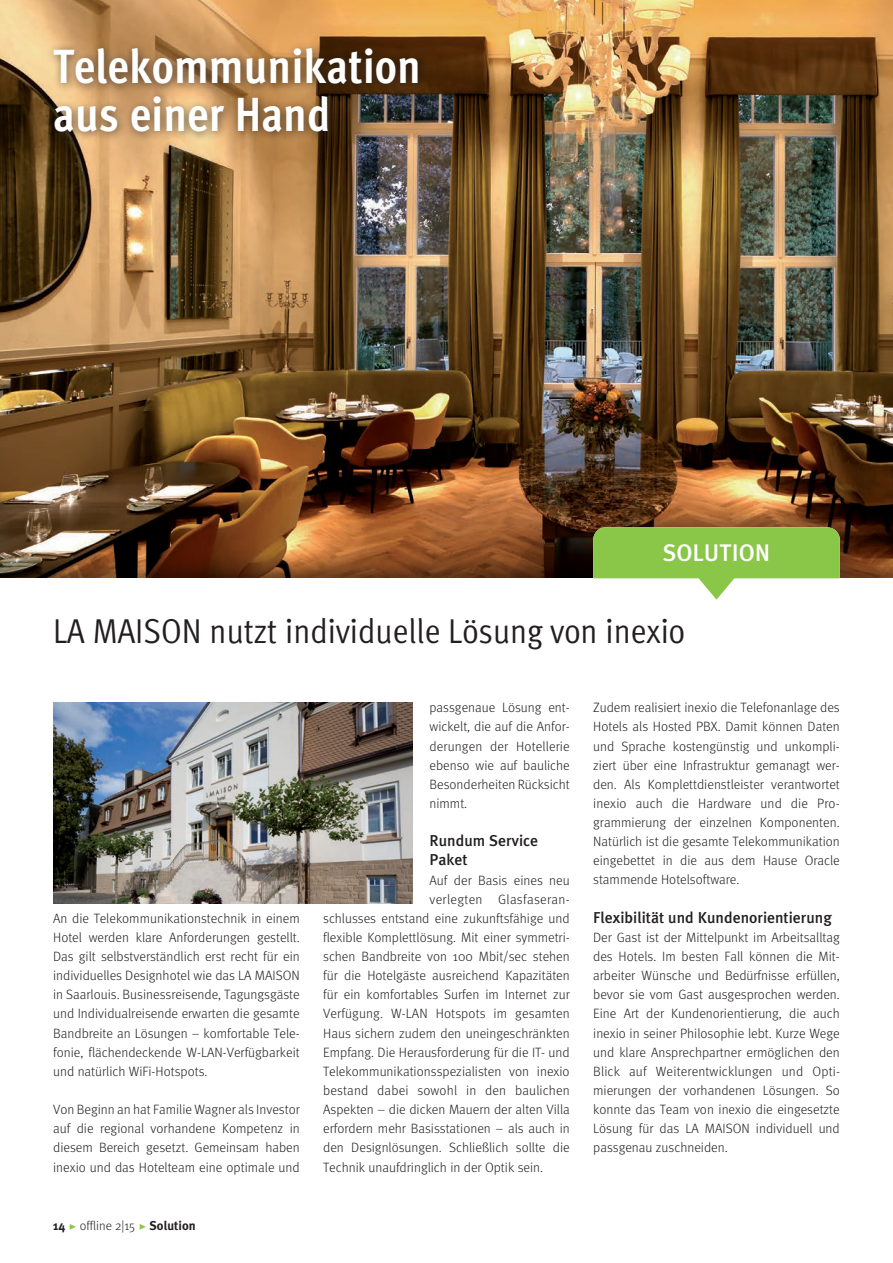
<style>
.page{position:relative;width:893px;height:1263px;background:#fff}
.page>*{position:absolute;margin:0;border:0;box-sizing:border-box;transform-origin:0 0}
.t1{font:700 condensed 48px/48px "Meta OT";color:#fff}
.t2{font:34.5px "Meta OT Cond Norm";color:#231f20;scale:1.04 1}
.t3{font:500 24px "Meta Plus";color:#fff}
.t4{font:500 15.75px/19.2px "Meta Plus";color:#231f20}
.t5{font:300 13.5px/19.2px "Meta";color:#231f20;text-align:justify}
.t6{font:300 13.5px "Meta";letter-spacing:.025em;color:#231f20}
.t7{font:300 12.75px "Meta";color:#231f20}
.s1{font-family:"Meta Plus";font-weight:700}
.s2{font-family:"Meta Light Expert";font-weight:400;font-size:18px;color:#8ac648}
</style>
<div class="page">
<img style="left:0;top:0;width:893px;height:547px">
<svg style="left:0;top:547px;width:893px;height:31px;background:#683d1f"></svg>
<div style="left:589px;top:510px;width:270px;height:87px;background:#231f20;opacity:.25"></div>
<div style="left:0;top:578px;width:893px;height:23px;background:#fff"></div>
<svg style="left:593px;top:527px;width:247px;height:73px"></svg>
<img style="left:53px;top:703px;width:359px;height:201px">
<div style="left:47px;top:41px;width:382px;height:101px;background:#231f20;opacity:.7"></div>
<h1 class="t1" style="left:53px;top:42px;width:369px">Telekommunikation aus einer Hand</h1>
<h3 class="t3" style="left:663px;top:539px;width:109px">SOLUTION</h3>
<h2 class="t2" style="left:53px;top:609px;width:609px">LA MAISON nutzt individuelle Lösung von inexio</h2>
<p class="t5" style="left:53px;top:908px;width:248px">An die Telekommunikationstechnik in einem Hotel werden klare Anforderungen gestellt.<br>Das gilt selbstverständlich erst recht für ein individuelles Designhotel wie das LA MAISON in Saarlouis. Businessreisende, Tagungsgäste und Individualreisende erwarten die gesamte Bandbreite an Lösungen – komfortable Tele&shy;fonie, flächendeckende W-LAN-Verfügbarkeit und natürlich WiFi-Hotspots.</p>
<p class="t5" style="left:53px;top:1100px;width:248px">Von Beginn an hat Familie Wagner als Investor auf die regional vorhandene Kompetenz in diesem Bereich gesetzt. Gemeinsam haben inexio und das Hotelteam eine optimale und</p>
<p class="t7" style="left:53px;top:1219px;width:144px"><span class="s1">14</span> <span class="s2">@</span> offline 2|15 <span class="s2">@</span> <span class="s1">Solution</span></p>
<p class="t5" style="left:429px;top:698px;width:142px">passgenaue Lösung ent&shy;wickelt, die auf die Anfor&shy;derungen der Hotellerie ebenso wie auf bauliche Besonderheiten Rücksicht nimmt.</p>
<p class="t4" style="left:429px;top:831px;width:110px">Rundum Service<br>Paket</p>
<p class="t5" style="left:429px;top:870px;width:142px">Auf der Basis eines neu</p>
<p class="t6" style="left:429px;top:891px;width:142px">verlegten Glasfaseran-</p>
<p class="t5" style="left:323px;top:908px;width:248px">schlusses entstand eine zukunftsfähige und</p>
<p class="t5" style="left:323px;top:927px;width:248px">flexible Komplettlösung. Mit einer symmetri-</p>
<p class="t5" style="left:323px;top:947px;width:248px">schen Bandbreite von 100 Mbit/sec stehen</p>
<p class="t5" style="left:323px;top:966px;width:248px">für die Hotelgäste ausreichend Kapazitäten</p>
<p class="t5" style="left:323px;top:985px;width:248px">für ein komfortables Surfen im Internet zur</p>
<p class="t5" style="left:323px;top:1004px;width:248px">Verfügung. W-LAN Hotspots im gesamten</p>
<p class="t5" style="left:323px;top:1023px;width:248px">Haus sichern zudem den uneingeschränkten</p>
<p class="t5" style="left:323px;top:1042px;width:248px">Empfang. Die Herausforderung für die IT- und</p>
<p class="t5" style="left:323px;top:1061px;width:248px">Telekommunikationsspezialisten von inexio</p>
<p class="t5" style="left:323px;top:1080px;width:248px">bestand dabei sowohl in den baulichen</p>
<p class="t5" style="left:323px;top:1100px;width:248px">Aspekten – die dicken Mauern der alten Villa</p>
<p class="t5" style="left:323px;top:1119px;width:248px">erfordern mehr Basisstationen – als auch in</p>
<p class="t5" style="left:323px;top:1138px;width:248px">den Designlösungen. Schließlich sollte die</p>
<p class="t5" style="left:323px;top:1157px;width:221px">Technik unaufdringlich in der Optik sein.</p>
<p class="t5" style="left:593px;top:698px;width:248px">Zudem realisiert inexio die Telefonanlage des Hotels als Hosted PBX. Damit können Daten und Sprache kostengünstig und unkompli&shy;ziert über eine Infrastruktur gemanagt wer&shy;den. Als Komplettdienstleister verantwortet inexio auch die Hardware und die Pro&shy;grammierung der einzelnen Komponenten.<br>Natürlich ist die gesamte Telekommunikation eingebettet in die aus dem Hause Oracle stammende Hotelsoftware.</p>
<p class="t4" style="left:593px;top:907px;width:240px">Flexibilität und Kundenorientierung</p>
<p class="t5" style="left:593px;top:927px;width:248px">Der Gast ist der Mittelpunkt im Arbeitsalltag des Hotels. Im besten Fall können die Mit&shy;arbeiter Wünsche und Bedürfnisse erfüllen, bevor sie vom Gast ausgesprochen werden.<br>Eine Art der Kundenorientierung, die auch inexio in seiner Philosophie lebt. Kurze Wege und klare Ansprechpartner ermöglichen den Blick auf Weiterentwicklungen und Opti&shy;mierungen der vorhandenen Lösungen. So konnte das Team von inexio die eingesetzte Lösung für das LA MAISON individuell und passgenau zuschneiden.</p>
</div>
